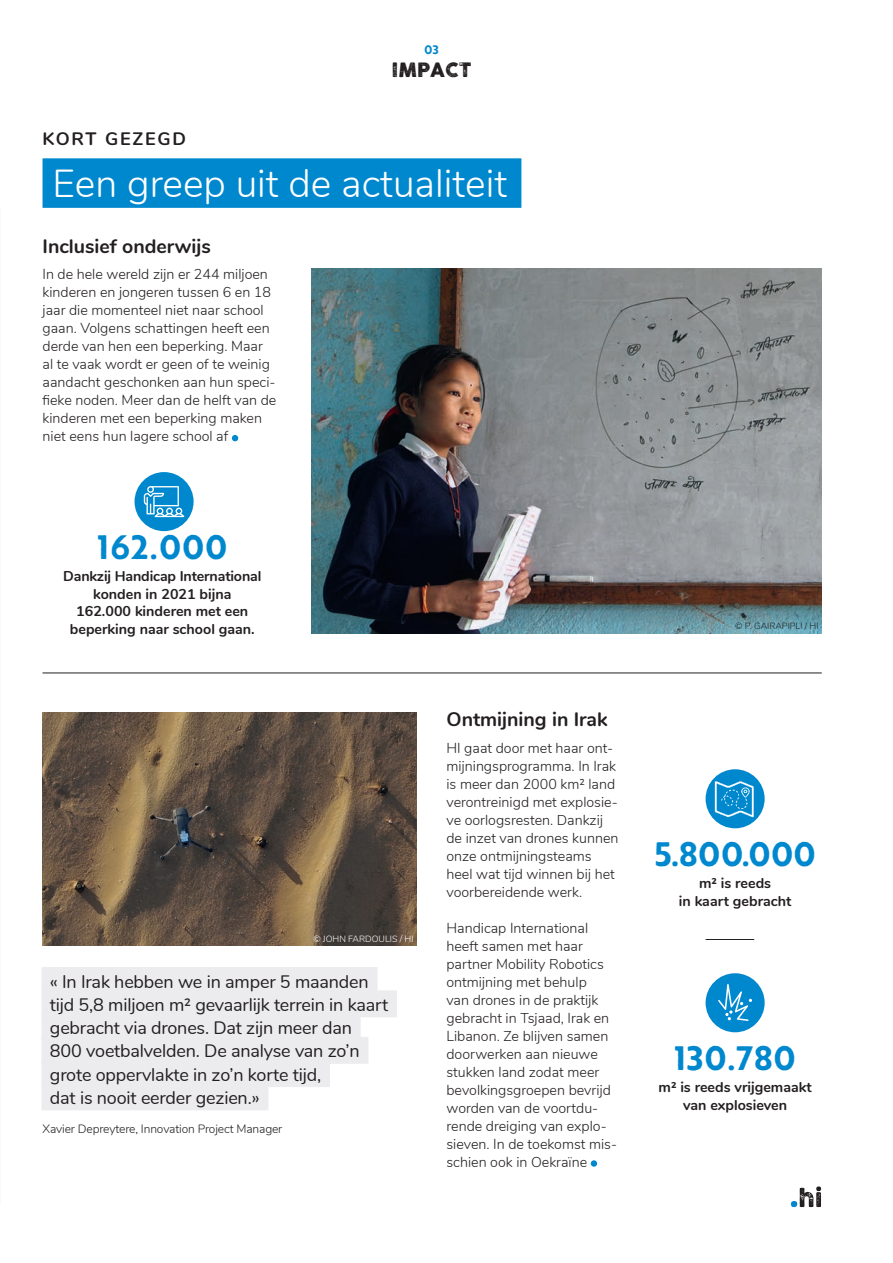
<style>
.page{position:relative;width:893px;height:1263px;background:#fff}
.page>*{position:absolute;margin:0;border:0;box-sizing:border-box;transform-origin:0 0}
.t1{font:300 39px "Nunito";color:#fff}
.t2{font:700 33px "Brother 1816 Printed";letter-spacing:.03em;color:#0088ce}
.t3{font:700 19.5px "Nunito";color:#231f20}
.t4{font:19.5px "COCOGOOSELETTERPRESS";color:#231f20}
.t5{font:18px/23.2px "Nunito";letter-spacing:-.01em;color:#231f20}
.t6{font:700 18px "Nunito";letter-spacing:.1em;color:#231f20}
.t7{font:300 14.25px/18px "Nunito";color:#231f20}
.t8{font:700 14.25px/17.5px "Nunito";color:#231f20;text-align:center}
.t9{font:300 12px "Nunito";letter-spacing:-.01em;color:#231f20}
.t10{font:700 12px "Brother 1816 Printed";color:#0088ce}
.t11{font:300 9px "Nunito";color:#fff}
.t12{font:300 9px "Nunito";color:#231f20}
</style>
<div class="page">
<svg style="left:791px;top:1186px;width:30px;height:21px"></svg>
<div style="left:43px;top:158px;width:478px;height:50px;background:#0088ce"></div>
<svg style="left:232px;top:435px;width:6px;height:6px"></svg>
<img style="left:312px;top:268px;width:510px;height:366px">
<div style="left:135px;top:472px;width:59px;height:59px;background:#0088ce;border-radius:50%"></div>
<svg style="left:144px;top:486px;width:40px;height:31px"></svg>
<hr style="left:43px;top:673px;width:779px;height:1px;background:#231f20">
<div style="left:591px;top:1160px;width:6px;height:7px;background:#0088ce;border-radius:50%"></div>
<img style="left:43px;top:712px;width:374px;height:233px">
<div style="left:41px;top:967px;width:336px;height:27px;background:#ececee"></div>
<div style="left:41px;top:990px;width:356px;height:27px;background:#ececee"></div>
<div style="left:41px;top:1013px;width:320px;height:27px;background:#ececee"></div>
<div style="left:41px;top:1037px;width:327px;height:27px;background:#ececee"></div>
<div style="left:41px;top:1060px;width:289px;height:27px;background:#ececee"></div>
<div style="left:41px;top:1083px;width:227px;height:27px;background:#ececee"></div>
<hr style="left:706px;top:939px;width:48px;height:1px;background:#231f20">
<div style="left:706px;top:973px;width:59px;height:59px;background:#0088ce;border-radius:50%"></div>
<svg style="left:718px;top:984px;width:34px;height:37px"></svg>
<div style="left:706px;top:769px;width:59px;height:59px;background:#0088ce;border-radius:50%"></div>
<img style="left:710px;top:776px;width:51px;height:45px">
<p class="t6" style="left:43px;top:126px;width:145px">KORT GEZEGD</p>
<p class="t10" style="left:424px;top:41px;width:16px">03</p>
<h3 class="t4" style="left:391px;top:58px;width:82px">IMPACT</h3>
<h1 class="t1" style="left:52px;top:154px;width:456px">Een greep uit de actualiteit</h1>
<h3 class="t3" style="left:43px;top:232px;width:170px">Inclusief onderwijs</h3>
<p class="t7" style="left:43px;top:265px;width:235px">In de hele wereld zijn er 244 miljoen kinderen en jongeren tussen 6 en 18 jaar die momenteel niet naar school gaan. Volgens schattingen heeft een derde van hen een beperking. Maar al te vaak wordt er geen of te weinig aandacht geschonken aan hun speci&shy;fieke noden. Meer dan de helft van de kinderen met een beperking maken niet eens hun lagere school af</p>
<h2 class="t2" style="left:97px;top:522px;width:131px">162.000</h2>
<p class="t8" style="left:63px;top:566px;width:200px">Dankzij Handicap International konden in 2021 bijna<br>162.000 kinderen met een beperking naar school gaan.</p>
<p class="t11" style="left:313px;top:933px;width:102px">© JOHN FARDOULIS / HI</p>
<p class="t5" style="left:50px;top:969px;width:340px">« In Irak hebben we in amper 5 maanden tijd 5,8 miljoen m² gevaarlijk terrein in kaart gebracht via drones. Dat zijn meer dan 800 voetbalvelden. De analyse van zo’n grote oppervlakte in zo’n korte tijd,<br>dat is nooit eerder gezien.»</p>
<p class="t9" style="left:43px;top:1120px;width:241px">Xavier Depreytere, Innovation Project Manager</p>
<h3 class="t3" style="left:446px;top:705px;width:163px">Ontmijning in Irak</h3>
<p class="t7" style="left:446px;top:738px;width:174px">HI gaat door met haar ont&shy;mijningsprogramma. In Irak is meer dan 2000 km² land verontreinigd met explosie&shy;ve oorlogsresten. Dankzij de inzet van drones kunnen onze ontmijningsteams heel wat tijd winnen bij het voorbereidende werk.</p>
<p class="t7" style="left:446px;top:918px;width:172px">Handicap International heeft samen met haar partner Mobility Robotics ontmijning met behulp<br>van drones in de praktijk gebracht in Tsjaad, Irak en<br>Libanon. Ze blijven samen doorwerken aan nieuwe stukken land zodat meer bevolkingsgroepen bevrijd worden van de voortdu&shy;rende dreiging van explo&shy;sieven. In de toekomst mis&shy;schien ook in Oekraïne</p>
<p class="t12" style="left:735px;top:619px;width:85px">© P. GAIRAPIPLI / HI</p>
<h2 class="t2" style="left:655px;top:829px;width:162px">5.800.000</h2>
<p class="t8" style="left:679px;top:874px;width:114px">m² is reeds<br>in kaart gebracht</p>
<h2 class="t2" style="left:675px;top:1033px;width:123px">130.780</h2>
<p class="t8" style="left:659px;top:1077px;width:154px">m² is reeds vrijgemaakt van explosieven</p>
</div>
